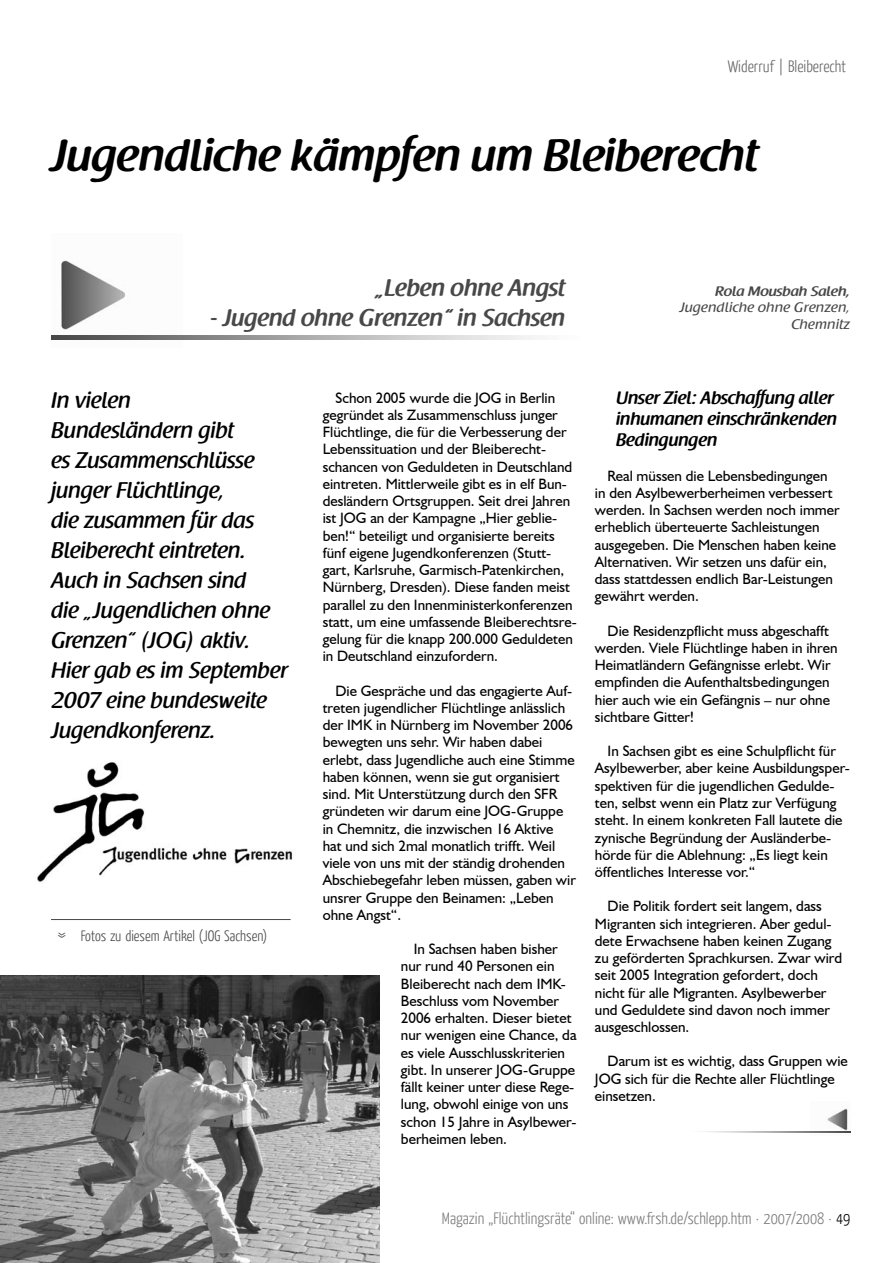
<style>
.page{position:relative;width:893px;height:1263px;background:#fff}
.page>*{position:absolute;margin:0;border:0;box-sizing:border-box;transform-origin:0 0}
.Titel_groß{font:600 45px "Raspoutine";color:#000}
.Titel_groß-2{font:600 24px "Raspoutine";color:#484848}
._02_intro{font:500 22.5px/30px "Raspoutine";letter-spacing:-.005em;color:#000}
._04_Zwischentitel{font:600 18px/21px "Raspoutine";color:#000}
.t1{font:300 16.5px "Yanone Kaffeesatz";color:#7c7c7c}
.t2{font:300 16.5px "Yanone Kaffeesatz";color:#000}
._01_Fließtext{font:15px/17.2px "Humanist 521 BT";color:#000}
._01_Fließtext-2{font:300 15px "Yanone Kaffeesatz";color:#484848}
._05_autortext{font:13.65px/16.5px "Raspoutine Classic";color:#484848;text-align:right;scale:1.09 1}
.s1{font-family:"Raspoutine";font-weight:600}
.s2{color:#000}
</style>
<div class="page">
<img style="left:827px;top:1108px;width:21px;height:23px">
<img style="left:703px;top:1131px;width:147px;height:2px">
<img style="left:51px;top:260px;width:132px;height:80px">
<img style="left:51px;top:335px;width:482px;height:4px">
<img style="left:0;top:976px;width:380px;height:287px">
<img style="left:37px;top:762px;width:256px;height:120px">
<hr style="left:51px;top:919px;width:240px;height:1px;background:#484848">
<p class="t2" style="left:728px;top:56px;width:120px">Widerruf | Bleiberecht</p>
<p class="Titel_groß" style="left:51px;top:130px;width:709px">Jugendliche kämpfen um Bleiberecht</p>
<p class="Titel_groß-2" style="left:375px;top:275px;width:191px">„Leben ohne Angst</p>
<p class="Titel_groß-2" style="left:210px;top:305px;width:357px">- Jugend ohne Grenzen“ in Sachsen</p>
<p class="_05_autortext" style="left:679px;top:283px;width:158px"><span class="s1">Rola Mousbah Saleh,<br></span>Jugendliche ohne Grenzen,<br>Chemnitz</p>
<p class="_02_intro" style="left:51px;top:385px;width:238px">In vielen<br>Bundesländern gibt<br>es Zusammenschlüsse junger Flüchtlinge,<br>die zusammen für das<br>Bleiberecht eintreten.<br>Auch in Sachsen sind<br>die „Jugendlichen ohne<br>Grenzen“ (JOG) aktiv.<br>Hier gab es im September<br>2007 eine bundesweite<br>Jugendkonferenz.</p>
<p class="_01_Fließtext-2" style="left:73px;top:932px;width:8px;rotate:90deg">»</p>
<p class="_01_Fließtext-2" style="left:81px;top:926px;width:188px">Fotos zu diesem Artikel (JOG Sachsen)</p>
<p class="_01_Fließtext" style="left:323px;top:389px;width:256px;text-indent:13px">Schon 2005 wurde die JOG in Berlin gegründet als Zusammenschluss junger Flüchtlinge, die für die Verbesserung der Lebenssituation und der Bleiberecht&shy;schancen von Geduldeten in Deutschland eintreten. Mittlerweile gibt es in elf Bun&shy;desländern Ortsgruppen. Seit drei Jahren ist JOG an der Kampagne „Hier geblie&shy;ben!“ beteiligt und organisierte bereits fünf eigene Jugendkonferenzen (Stutt&shy;gart, Karlsruhe, Garmisch-Patenkirchen, Nürnberg, Dresden). Diese fanden meist parallel zu den Innenministerkonferenzen statt, um eine umfassende Bleiberechtsre&shy;gelung für die knapp 200.000 Geduldeten in Deutschland einzufordern.</p>
<p class="_01_Fließtext" style="left:323px;top:682px;width:255px;text-indent:13px">Die Gespräche und das engagierte Auf&shy;treten jugendlicher Flüchtlinge anlässlich der IMK in Nürnberg im November 2006 bewegten uns sehr. Wir haben dabei erlebt, dass Jugendliche auch eine Stimme haben können, wenn sie gut organisiert sind. Mit Unterstützung durch den SFR gründeten wir darum eine JOG-Gruppe in Chemnitz, die inzwischen 16 Aktive hat und sich 2mal monatlich trifft. Weil viele von uns mit der ständig drohenden Abschiebegefahr leben müssen, gaben wir unsrer Gruppe den Beinamen: „Leben ohne Angst“.</p>
<p class="_01_Fließtext" style="left:401px;top:940px;width:177px;text-indent:13px">In Sachsen haben bisher nur rund 40 Personen ein<br>Bleiberecht nach dem IMK-<br>Beschluss vom November<br>2006 erhalten. Dieser bietet nur wenigen eine Chance, da es viele Ausschlusskriterien gibt. In unserer JOG-Gruppe fällt keiner unter diese Rege&shy;lung, obwohl einige von uns schon 15 Jahre in Asylbewer&shy;berheimen leben.</p>
<p class="_04_Zwischentitel" style="left:616px;top:388px;width:222px">Unser Ziel: Abschaffung aller inhumanen einschränkenden<br>Bedingungen</p>
<p class="_01_Fließtext" style="left:595px;top:467px;width:246px;text-indent:13px">Real müssen die Lebensbedingungen in den Asylbewerberheimen verbessert werden. In Sachsen werden noch immer erheblich überteuerte Sachleistungen ausgegeben. Die Menschen haben keine Alternativen. Wir setzen uns dafür ein, dass stattdessen endlich Bar-Leistungen gewährt werden.</p>
<p class="_01_Fließtext" style="left:595px;top:622px;width:244px;text-indent:13px">Die Residenzpflicht muss abgeschafft werden. Viele Flüchtlinge haben in ihren Heimatländern Gefängnisse erlebt. Wir empfinden die Aufenthaltsbedingungen hier auch wie ein Gefängnis – nur ohne sichtbare Gitter!</p>
<p class="_01_Fließtext" style="left:595px;top:742px;width:256px;text-indent:13px">In Sachsen gibt es eine Schulpflicht für Asylbewerber, aber keine Ausbildungsper&shy;spektiven für die jugendlichen Gedulde&shy;ten, selbst wenn ein Platz zur Verfügung steht. In einem konkreten Fall lautete die zynische Begründung der Ausländerbe&shy;hörde für die Ablehnung: „Es liegt kein öffentliches Interesse vor.“</p>
<p class="_01_Fließtext" style="left:595px;top:897px;width:249px;text-indent:13px">Die Politik fordert seit langem, dass Migranten sich integrieren. Aber gedul&shy;dete Erwachsene haben keinen Zugang zu geförderten Sprachkursen. Zwar wird seit 2005 Integration gefordert, doch nicht für alle Migranten. Asylbewerber und Geduldete sind davon noch immer ausgeschlossen.</p>
<p class="_01_Fließtext" style="left:595px;top:1052px;width:254px;text-indent:13px">Darum ist es wichtig, dass Gruppen wie<br>JOG sich für die Rechte aller Flüchtlinge einsetzen.</p>
<p class="t1" style="left:442px;top:1208px;width:410px">Magazin „Flüchtlingsräte“ online: www.frsh.de/schlepp.htm · 2007/2008 · <span class="s2">49</span></p>
</div>
